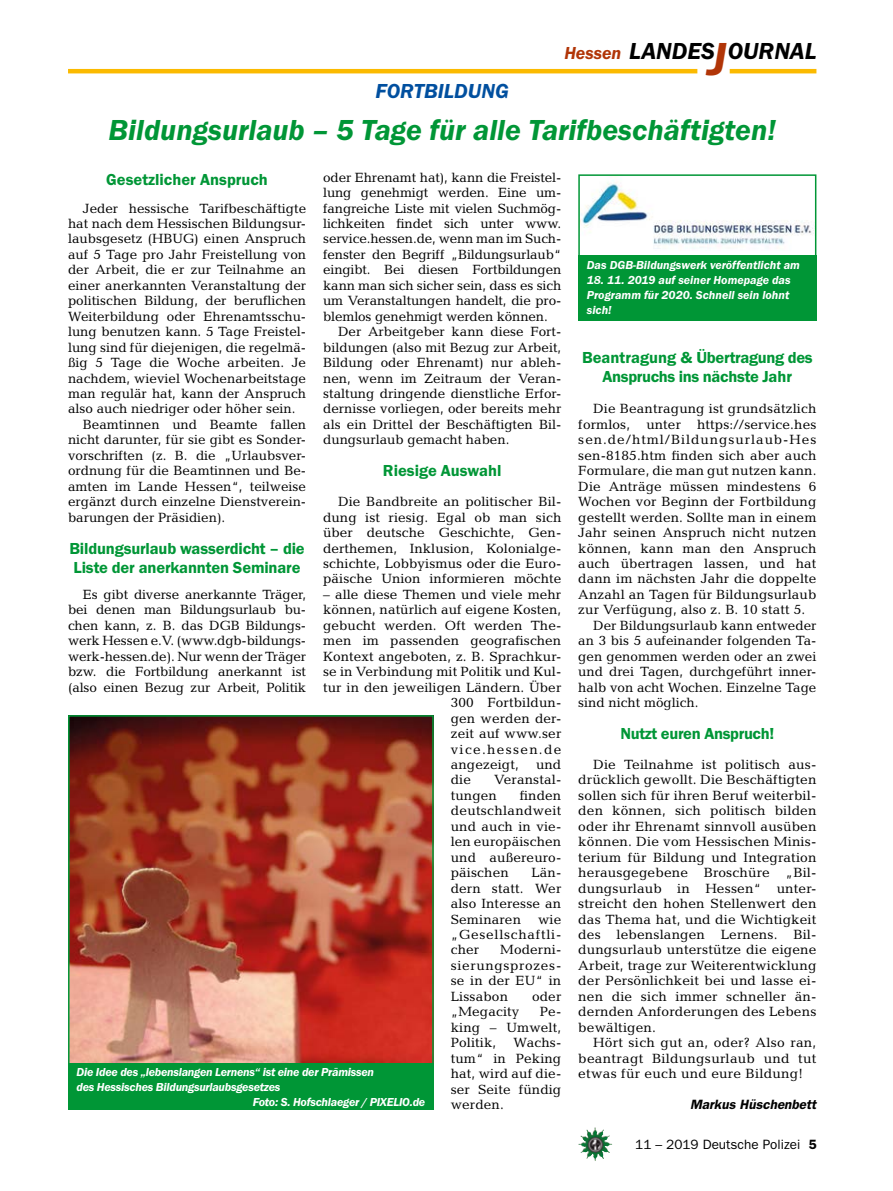
<style>
.page{position:relative;width:893px;height:1191px;background:#fff}
.page>*{position:absolute;margin:0;border:0;box-sizing:border-box;transform-origin:0 0}
._04__HEADLINE_1spalt{font:italic 600 30px "Franklin Gothic Itc T";color:#009636}
.t1{font:italic 600 24px "Franklin Gothic Itc T";color:#000}
._01__RUBRIKENZEILE_o{font:italic 600 21px "Franklin Gothic Itc T";color:#004f9f}
.t2{font:italic 600 18px "Franklin Gothic Itc T";color:#b13507}
._14__ZÜ_A_1-zeilig{font:600 16.5px/19.5px "Franklin Gothic Itc T";letter-spacing:-.01em;color:#009636}
._09__GRUNDTEXT___Blo{font:13.5px/15.5px "Candida";letter-spacing:.005em;color:#000;text-align:justify}
.t3{font:13.5px "Franklin Gothic";color:#000}
._09__GRUNDTEXT___Blo-2{font:italic 600 13.5px "Franklin Gothic";color:#000}
._09__GRUNDTEXT___Blo-3{font:13.5px "Candida";letter-spacing:.095em;color:#000}
._12__BILDUNTERSCHRIF{font:italic 600 12px/15px "Franklin Gothic Itc T";letter-spacing:-.02em;color:#fff;text-align:justify}
._12__BILDUNTERSCHRIF-2{font:italic 600 12px "Franklin Gothic Itc T";color:#fff}
.s1{font-size:48px;color:#b13507}
.s2{font-weight:600}
</style>
<div class="page">
<img style="left:578px;top:1127px;width:17px;height:25px">
<hr style="left:730px;top:69px;width:86px;height:4px;background:#fbba00">
<hr style="left:68px;top:69px;width:629px;height:4px;background:#fbba00">
<img style="left:581px;top:180px;width:232px;height:69px">
<div style="left:578px;top:174px;width:238px;height:112px;border:2px solid #009636"></div>
<div style="left:578px;top:255px;width:238px;height:66px;background:#009636"></div>
<img style="left:71px;top:718px;width:360px;height:345px">
<div style="left:68px;top:715px;width:366px;height:355px;border:2px solid #009636"></div>
<div style="left:68px;top:1063px;width:366px;height:47px;background:#009636"></div>
<p class="_01__RUBRIKENZEILE_o" style="left:376px;top:79px;width:135px">FORTBILDUNG</p>
<h3 class="t2" style="left:564px;top:42px;width:59px">Hessen</h3>
<h2 class="t1" style="left:629px;top:37px;width:189px">LANDES<span class="s1">J</span>OURNAL</h2>
<p class="_04__HEADLINE_1spalt" style="left:108px;top:112px;width:669px">Bildungsurlaub – 5 Tage für alle Tarifbeschäftigten!</p>
<p class="_09__GRUNDTEXT___Blo" style="left:323px;top:169px;width:240px">oder Ehrenamt hat), kann die Freistel&shy;lung genehmigt werden. Eine um&shy;fangreiche Liste mit vielen Suchmög&shy;lichkeiten findet sich unter www. service.hessen.de, wenn man im Such&shy;fenster den Begriff „Bildungsurlaub“ eingibt. Bei diesen Fortbildungen kann man sich sicher sein, dass es sich um Veranstaltungen handelt, die pro&shy;blemlos genehmigt werden können.</p>
<p class="_09__GRUNDTEXT___Blo" style="left:323px;top:324px;width:240px;text-indent:15px">Der Arbeitgeber kann diese Fort&shy;bildungen (also mit Bezug zur Arbeit, Bildung oder Ehrenamt) nur ableh&shy;nen, wenn im Zeitraum der Veran&shy;staltung dringende dienstliche Erfor&shy;dernisse vorliegen, oder bereits mehr als ein Drittel der Beschäftigten Bil&shy;dungsurlaub gemacht haben.</p>
<p class="_14__ZÜ_A_1-zeilig" style="left:383px;top:461px;width:120px">Riesige Auswahl</p>
<p class="_09__GRUNDTEXT___Blo" style="left:323px;top:494px;width:240px;text-indent:15px">Die Bandbreite an politischer Bil&shy;dung ist riesig. Egal ob man sich über deutsche Geschichte, Gen&shy;derthemen, Inklusion, Kolonialge&shy;schichte, Lobbyismus oder die Euro&shy;päische Union informieren möchte</p>
<p class="_09__GRUNDTEXT___Blo" style="left:323px;top:586px;width:240px">– alle diese Themen und viele mehr</p>
<p class="_09__GRUNDTEXT___Blo" style="left:323px;top:602px;width:240px">können, natürlich auf eigene Kosten,</p>
<p class="_09__GRUNDTEXT___Blo" style="left:323px;top:617px;width:240px">gebucht werden. Oft werden The-</p>
<p class="_09__GRUNDTEXT___Blo" style="left:323px;top:633px;width:240px">men im passenden geografischen</p>
<p class="_09__GRUNDTEXT___Blo" style="left:323px;top:648px;width:240px">Kontext angeboten, z. B. Sprachkur-</p>
<p class="_09__GRUNDTEXT___Blo" style="left:323px;top:664px;width:240px">se in Verbindung mit Politik und Kul-</p>
<p class="_09__GRUNDTEXT___Blo" style="left:323px;top:679px;width:240px">tur in den jeweiligen Ländern. Über</p>
<p class="_09__GRUNDTEXT___Blo" style="left:451px;top:695px;width:112px">300 Fortbildun-</p>
<p class="_09__GRUNDTEXT___Blo" style="left:451px;top:710px;width:112px">gen werden der-</p>
<p class="_09__GRUNDTEXT___Blo" style="left:451px;top:725px;width:112px">zeit auf www.ser</p>
<p class="_09__GRUNDTEXT___Blo-3" style="left:451px;top:741px;width:112px">vice.hessen.de</p>
<p class="_09__GRUNDTEXT___Blo" style="left:451px;top:756px;width:70px">angezeigt,</p>
<p class="_09__GRUNDTEXT___Blo" style="left:536px;top:756px;width:27px">und</p>
<p class="_09__GRUNDTEXT___Blo" style="left:451px;top:772px;width:22px">die</p>
<p class="_14__ZÜ_A_1-zeilig" style="left:106px;top:170px;width:163px">Gesetzlicher Anspruch</p>
<p class="_09__GRUNDTEXT___Blo" style="left:68px;top:200px;width:240px;text-indent:15px">Jeder hessische Tarifbeschäftigte hat nach dem Hessischen Bildungsur&shy;laubsgesetz (HBUG) einen Anspruch auf 5 Tage pro Jahr Freistellung von der Arbeit, die er zur Teilnahme an einer anerkannten Veranstaltung der politischen Bildung, der beruflichen Weiterbildung oder Ehrenamtsschu&shy;lung benutzen kann. 5 Tage Freistel&shy;lung sind für diejenigen, die regelmä&shy;ßig 5 Tage die Woche arbeiten. Je nachdem, wieviel Wochenarbeitstage man regulär hat, kann der Anspruch also auch niedriger oder höher sein.</p>
<p class="_09__GRUNDTEXT___Blo" style="left:68px;top:416px;width:240px;text-indent:15px">Beamtinnen und Beamte fallen nicht darunter, für sie gibt es Sonder&shy;vorschriften (z. B. die „Urlaubsver&shy;ordnung für die Beamtinnen und Be&shy;amten im Lande Hessen“, teilweise ergänzt durch einzelne Dienstverein&shy;barungen der Präsidien).</p>
<p class="_14__ZÜ_A_1-zeilig" style="left:69px;top:538px;width:237px">Bildungsurlaub wasserdicht – die<br>Liste der anerkannten Seminare</p>
<p class="_09__GRUNDTEXT___Blo" style="left:68px;top:586px;width:240px;text-indent:15px">Es gibt diverse anerkannte Träger, bei denen man Bildungsurlaub bu&shy;chen kann, z. B. das DGB Bildungs&shy;werk Hessen e.V. (www.dgb-bildungs&shy;werk-hessen.de). Nur wenn der Träger bzw. die Fortbildung anerkannt ist (also einen Bezug zur Arbeit, Politik</p>
<p class="_12__BILDUNTERSCHRIF-2" style="left:587px;top:258px;width:215px">Das DGB-Bildungswerk veröffentlicht am</p>
<p class="_12__BILDUNTERSCHRIF" style="left:587px;top:273px;width:205px">18. 11. 2019 auf seiner Homepage das Programm für 2020. Schnell sein lohnt sich!</p>
<p class="_14__ZÜ_A_1-zeilig" style="left:582px;top:347px;width:232px;text-align:center">Beantragung &amp; Übertragung des<br>Anspruchs ins nächste Jahr</p>
<p class="_09__GRUNDTEXT___Blo" style="left:578px;top:401px;width:240px;text-indent:15px">Die Beantragung ist grundsätzlich formlos, unter https://service.hes sen.de/html/Bildungsurlaub-Hes sen-8185.htm finden sich aber auch Formulare, die man gut nutzen kann.<br>Die Anträge müssen mindestens 6<br>Wochen vor Beginn der Fortbildung gestellt werden. Sollte man in einem Jahr seinen Anspruch nicht nutzen können, kann man den Anspruch auch übertragen lassen, und hat dann im nächsten Jahr die doppelte Anzahl an Tagen für Bildungsurlaub zur Verfügung, also z. B. 10 statt 5.</p>
<p class="_09__GRUNDTEXT___Blo" style="left:578px;top:617px;width:240px;text-indent:15px">Der Bildungsurlaub kann entweder an 3 bis 5 aufeinander folgenden Ta&shy;gen genommen werden oder an zwei und drei Tagen, durchgeführt inner&shy;halb von acht Wochen. Einzelne Tage sind nicht möglich.</p>
<p class="_14__ZÜ_A_1-zeilig" style="left:620px;top:723px;width:155px">Nutzt euren Anspruch!</p>
<p class="_09__GRUNDTEXT___Blo" style="left:578px;top:756px;width:240px;text-indent:15px">Die Teilnahme ist politisch aus&shy;drücklich gewollt. Die Beschäftigten sollen sich für ihren Beruf weiterbil&shy;den können, sich politisch bilden oder ihr Ehrenamt sinnvoll ausüben können. Die vom Hessischen Minis&shy;terium für Bildung und Integration herausgegebene Broschüre „Bil&shy;dungsurlaub in Hessen“ unter&shy;streicht den hohen Stellenwert den das Thema hat, und die Wichtigkeit des lebenslangen Lernens. Bil&shy;dungsurlaub unterstütze die eigene Arbeit, trage zur Weiterentwicklung der Persönlichkeit bei und lasse ei&shy;nen die sich immer schneller än&shy;dernden Anforderungen des Lebens bewältigen.</p>
<p class="_09__GRUNDTEXT___Blo" style="left:578px;top:1034px;width:240px;text-indent:15px">Hört sich gut an, oder? Also ran, beantragt Bildungsurlaub und tut etwas für euch und eure Bildung!</p>
<p class="_09__GRUNDTEXT___Blo-2" style="left:690px;top:1096px;width:128px">Markus Hüschenbett</p>
<p class="_09__GRUNDTEXT___Blo" style="left:451px;top:772px;width:112px;text-indent:43px">Veranstal&shy;tungen</p>
<p class="_09__GRUNDTEXT___Blo" style="left:451px;top:787px;width:112px;text-indent:69px">finden deutschlandweit und auch in vie&shy;len europäischen und außereuro&shy;päischen</p>
<p class="_09__GRUNDTEXT___Blo" style="left:451px;top:865px;width:112px;text-indent:81px">Län&shy;dern statt. Wer also Interesse an Seminaren</p>
<p class="_09__GRUNDTEXT___Blo" style="left:451px;top:911px;width:112px;text-indent:87px">wie „Gesellschaftli&shy;cher</p>
<p class="_09__GRUNDTEXT___Blo" style="left:451px;top:942px;width:112px;text-indent:49px">Moderni&shy;sierungsprozes&shy;se in der EU“ in Lissabon</p>
<p class="_09__GRUNDTEXT___Blo" style="left:532px;top:988px;width:31px">oder</p>
<p class="_09__GRUNDTEXT___Blo" style="left:451px;top:1004px;width:112px;text-indent:89px">Pe&shy;king – Umwelt, Politik,</p>
<p class="_09__GRUNDTEXT___Blo" style="left:451px;top:1004px;width:70px">„Megacity</p>
<p class="_09__GRUNDTEXT___Blo" style="left:451px;top:1034px;width:112px;text-indent:63px">Wachs&shy;tum“ in Peking hat, wird auf die&shy;ser Seite fündig werden.</p>
<p class="_12__BILDUNTERSCHRIF" style="left:77px;top:1064px;width:299px">Die Idee des „lebenslangen Lernens“ ist eine der Prämissen</p>
<p class="_12__BILDUNTERSCHRIF" style="left:77px;top:1079px;width:205px">des Hessisches Bildungsurlaubsgesetzes</p>
<p class="_12__BILDUNTERSCHRIF" style="left:253px;top:1094px;width:174px">Foto: S. Hofschlaeger / PIXELIO.de</p>
<p class="t3" style="left:635px;top:1136px;width:183px">11 – 2019 Deutsche Polizei <span class="s2">5</span></p>
</div>
